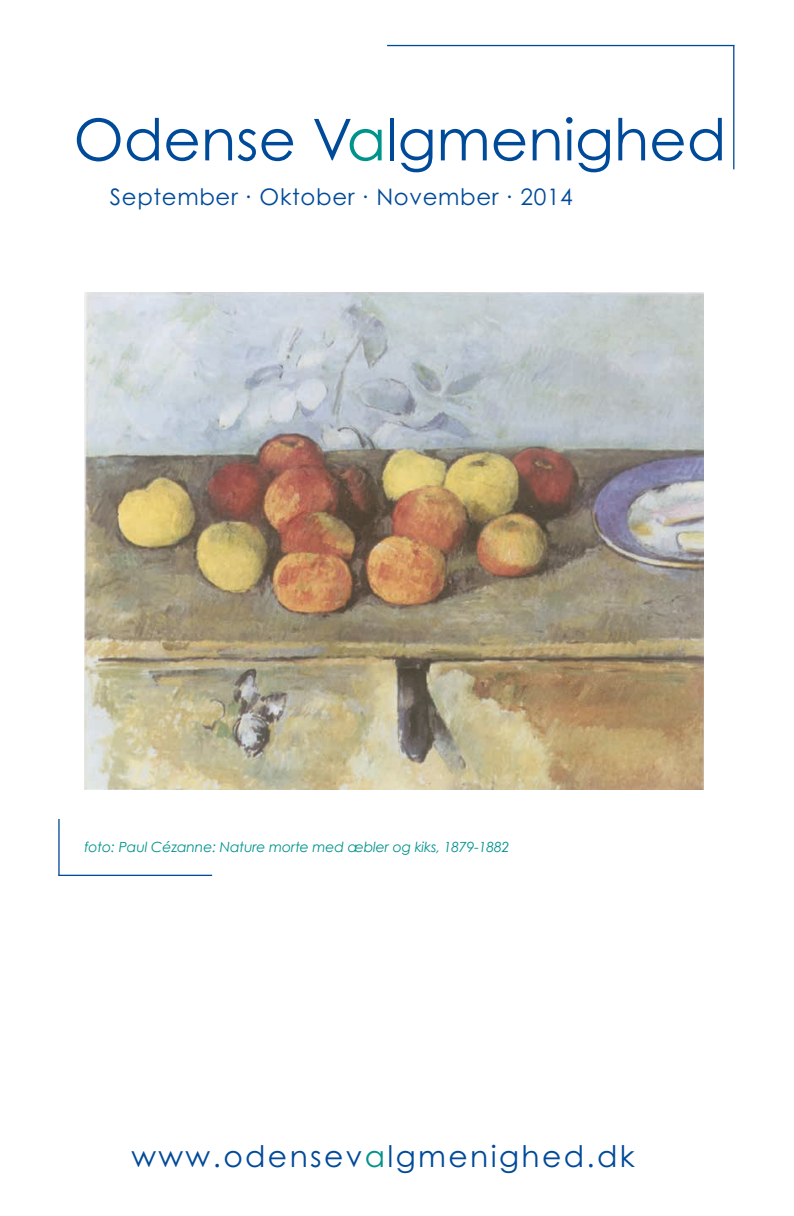
<style>
.page{position:relative;width:794px;height:1216px;background:#fff}
.page>*{position:absolute;margin:0;border:0;box-sizing:border-box;transform-origin:0 0}
.t1{font:57.75px "Century Gothic Std";color:#004a9a}
.t2{font:29.75px "Century Gothic Std";letter-spacing:.08em;color:#004a9a}
.t3{font:22.75px "Century Gothic";letter-spacing:.03em;color:#004a9a}
.t4{font:italic 14px "Century Gothic";letter-spacing:-.01em;color:#00938d}
.s1{color:#00938d}
</style>
<div class="page">
<hr style="left:733px;top:45px;width:1px;height:124px;background:#004a9a">
<hr style="left:58px;top:819px;width:2px;height:56px;background:#004a9a">
<hr style="left:387px;top:45px;width:347px;height:1px;background:#004a9a">
<hr style="left:58px;top:874px;width:154px;height:2px;background:#004a9a">
<img style="left:84px;top:292px;width:619px;height:497px">
<h1 class="t1" style="left:74px;top:104px;width:654px">Odense V<span class="s1">a</span>lgmenighed</h1>
<h3 class="t3" style="left:110px;top:182px;width:464px">September · Oktober · November · 2014</h3>
<p class="t4" style="left:84px;top:838px;width:427px">foto: Paul Cézanne: Nature morte med æbler og kiks, 1879-1882</p>
<h2 class="t2" style="left:131px;top:1138px;width:505px">www.odensev<span class="s1">a</span>lgmenighed.dk</h2>
</div>
